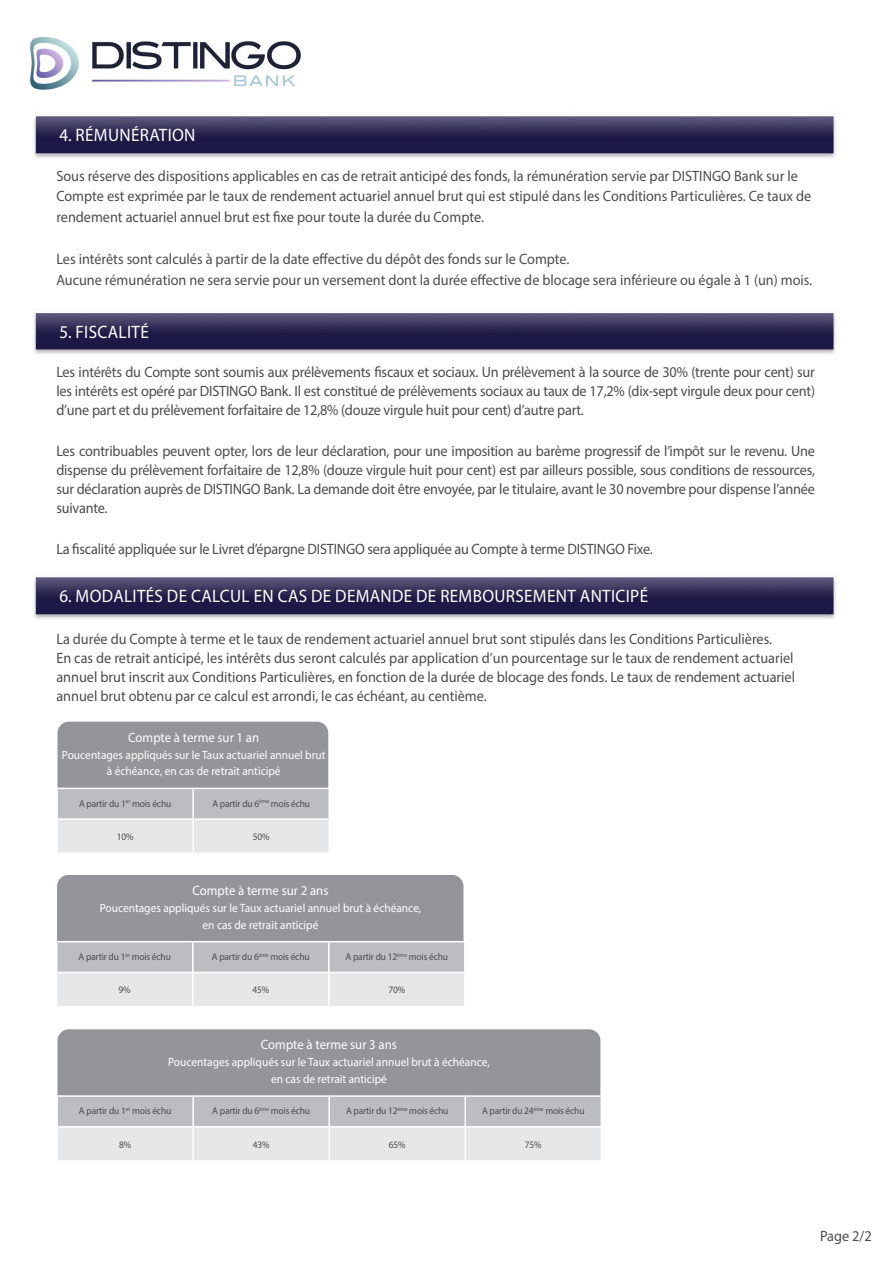
<style>
.page{position:relative;width:893px;height:1263px;background:#fff}
.page>*{position:absolute;margin:0;border:0;box-sizing:border-box;transform-origin:0 0}
.t1{font:18px "Myriad Pro";letter-spacing:.02em;color:#fff;scale:.95 1}
.t2{font:15px/18.8px "Myriad Pro";color:#4b4c4d;text-align:justify;scale:.95 1}
.t3{font:13.5px "Myriad Pro";color:#fff;scale:.95 1}
.t4{font:12px "Myriad Pro";color:#fff;scale:.95 1}
.t5{font:9.9px "Myriad Pro";letter-spacing:-.015em;color:#4b4c4d;scale:.95 1}
</style>
<div class="page">
<img style="left:33px;top:115px;width:803px;height:43px">
<img style="left:33px;top:312px;width:803px;height:42px">
<img style="left:33px;top:576px;width:803px;height:43px">
<img style="left:30px;top:37px;width:271px;height:53px">
<div style="left:58px;top:722px;width:270px;height:92px;background:#939598;border-radius:11px"></div>
<svg style="left:57px;top:788px;width:272px;height:64px;background:#d3d4d6"></svg>
<hr style="left:56px;top:818px;width:137px;height:2px;background:#fff">
<hr style="left:193px;top:818px;width:137px;height:2px;background:#fff">
<hr style="left:192px;top:820px;width:2px;height:32px;background:#fff">
<hr style="left:328px;top:820px;width:2px;height:32px;background:#fff">
<hr style="left:56px;top:820px;width:2px;height:32px;background:#fff">
<div style="left:57px;top:875px;width:406px;height:92px;background:#939598;border-radius:11px"></div>
<hr style="left:56px;top:941px;width:137px;height:1px;background:#fff">
<hr style="left:193px;top:941px;width:136px;height:1px;background:#fff">
<hr style="left:329px;top:941px;width:137px;height:1px;background:#fff">
<svg style="left:57px;top:942px;width:408px;height:64px;background:#d3d4d6"></svg>
<hr style="left:56px;top:972px;width:137px;height:1px;background:#fff">
<hr style="left:193px;top:972px;width:136px;height:1px;background:#fff">
<hr style="left:192px;top:973px;width:1px;height:33px;background:#fff">
<hr style="left:329px;top:972px;width:137px;height:1px;background:#fff">
<hr style="left:328px;top:973px;width:2px;height:33px;background:#fff">
<hr style="left:464px;top:973px;width:2px;height:33px;background:#fff">
<div style="left:57px;top:1029px;width:543px;height:93px;background:#939598;border-radius:11px"></div>
<hr style="left:56px;top:1095px;width:137px;height:2px;background:#fff">
<hr style="left:193px;top:1095px;width:136px;height:2px;background:#fff">
<hr style="left:329px;top:1095px;width:136px;height:2px;background:#fff">
<hr style="left:465px;top:1095px;width:137px;height:2px;background:#fff">
<svg style="left:57px;top:1096px;width:544px;height:64px;background:#d4d5d7"></svg>
<hr style="left:56px;top:1126px;width:137px;height:1px;background:#fff">
<hr style="left:193px;top:1126px;width:136px;height:1px;background:#fff">
<hr style="left:192px;top:1127px;width:2px;height:33px;background:#fff">
<hr style="left:329px;top:1126px;width:136px;height:1px;background:#fff">
<hr style="left:328px;top:1127px;width:2px;height:33px;background:#fff">
<hr style="left:465px;top:1126px;width:137px;height:1px;background:#fff">
<hr style="left:464px;top:1127px;width:2px;height:33px;background:#fff">
<hr style="left:56px;top:1127px;width:2px;height:33px;background:#fff">
<p class="t1" style="left:60px;top:124px;width:145px">4. RÉMUNÉRATION</p>
<p class="t2" style="left:56px;top:166px;width:782px">Sous réserve des dispositions applicables en cas de retrait anticipé des fonds, la rémunération servie par DISTINGO Bank sur le</p>
<p class="t2" style="left:56px;top:187px;width:796px">Compte est exprimée par le taux de rendement actuariel annuel brut qui est stipulé dans les Conditions Particulières. Ce taux de</p>
<p class="t2" style="left:56px;top:208px;width:452px">rendement actuariel annuel brut est fixe pour toute la durée du Compte.</p>
<p class="t2" style="left:56px;top:249px;width:542px">Les intérêts sont calculés à partir de la date effective du dépôt des fonds sur le Compte.</p>
<p class="t2" style="left:56px;top:270px;width:797px">Aucune rémunération ne sera servie pour un versement dont la durée effective de blocage sera inférieure ou égale à 1 (un) mois.</p>
<p class="t1" style="left:60px;top:321px;width:95px">5. FISCALITÉ</p>
<p class="t2" style="left:56px;top:362px;width:800px">Les intérêts du Compte sont soumis aux prélèvements fiscaux et sociaux. Un prélèvement à la source de 30% (trente pour cent) sur les intérêts est opéré par DISTINGO Bank. Il est constitué de prélèvements sociaux au taux de 17,2% (dix-sept virgule deux pour cent) d’une part et du prélèvement forfaitaire de 12,8% (douze virgule huit pour cent) d’autre part.</p>
<p class="t2" style="left:56px;top:442px;width:800px">Les contribuables peuvent opter, lors de leur déclaration, pour une imposition au barème progressif de l’impôt sur le revenu. Une dispense du prélèvement forfaitaire de 12,8% (douze virgule huit pour cent) est par ailleurs possible, sous conditions de ressources, sur déclaration auprès de DISTINGO Bank. La demande doit être envoyée, par le titulaire, avant le 30 novembre pour dispense l’année suivante.</p>
<p class="t2" style="left:56px;top:540px;width:629px">La fiscalité appliquée sur le Livret d’épargne DISTINGO sera appliquée au Compte à terme DISTINGO Fixe.</p>
<p class="t1" style="left:60px;top:585px;width:621px">6. MODALITÉS DE CALCUL EN CAS DE DEMANDE DE REMBOURSEMENT ANTICIPÉ</p>
<p class="t2" style="left:56px;top:630px;width:779px;text-align:left">La durée du Compte à terme et le taux de rendement actuariel annuel brut sont stipulés dans les Conditions Particulières.<br>En cas de retrait anticipé, les intérêts dus seront calculés par application d’un pourcentage sur le taux de rendement actuariel annuel brut inscrit aux Conditions Particulières, en fonction de la durée de blocage des fonds. Le taux de rendement actuariel annuel brut obtenu par ce calcul est arrondi, le cas échéant, au centième.</p>
<p class="t3" style="left:128px;top:729px;width:139px">Compte à terme sur 1 an</p>
<p class="t4" style="left:62px;top:747px;width:279px">Poucentages appliqués sur le Taux actuariel annuel brut</p>
<p class="t4" style="left:107px;top:764px;width:184px">à échéance, en cas de retrait anticipé</p>
<p class="t5" style="left:79px;top:797px;width:99px">A partir du 1<sup>er</sup> mois échu</p>
<p class="t5" style="left:212px;top:797px;width:104px">A partir du 6<sup>ème</sup> mois échu</p>
<p class="t5" style="left:117px;top:830px;width:19px">10%</p>
<p class="t5" style="left:253px;top:830px;width:19px">50%</p>
<p class="t3" style="left:192px;top:882px;width:145px">Compte à terme sur 2 ans</p>
<p class="t4" style="left:100px;top:900px;width:340px">Poucentages appliqués sur le Taux actuariel annuel brut à échéance,</p>
<p class="t4" style="left:203px;top:917px;width:123px">en cas de retrait anticipé</p>
<p class="t5" style="left:79px;top:950px;width:99px">A partir du 1<sup>er</sup> mois échu</p>
<p class="t5" style="left:212px;top:950px;width:104px">A partir du 6<sup>ème</sup> mois échu</p>
<p class="t5" style="left:346px;top:950px;width:109px">A partir du 12<sup>ème</sup> mois échu</p>
<p class="t5" style="left:119px;top:984px;width:14px">9%</p>
<p class="t5" style="left:252px;top:984px;width:19px">45%</p>
<p class="t5" style="left:388px;top:984px;width:19px">70%</p>
<p class="t3" style="left:261px;top:1036px;width:145px">Compte à terme sur 3 ans</p>
<p class="t4" style="left:168px;top:1055px;width:340px">Poucentages appliqués sur le Taux actuariel annuel brut à échéance,</p>
<p class="t4" style="left:271px;top:1071px;width:123px">en cas de retrait anticipé</p>
<p class="t5" style="left:79px;top:1105px;width:99px">A partir du 1<sup>er</sup> mois échu</p>
<p class="t5" style="left:212px;top:1105px;width:104px">A partir du 6<sup>ème</sup> mois échu</p>
<p class="t5" style="left:346px;top:1105px;width:109px">A partir du 12<sup>ème</sup> mois échu</p>
<p class="t5" style="left:482px;top:1105px;width:109px">A partir du 24<sup>ème</sup> mois échu</p>
<p class="t5" style="left:119px;top:1138px;width:14px">8%</p>
<p class="t5" style="left:253px;top:1138px;width:19px">43%</p>
<p class="t5" style="left:389px;top:1138px;width:19px">65%</p>
<p class="t5" style="left:525px;top:1138px;width:19px">75%</p>
<p class="t2" style="left:820px;top:1227px;width:56px">Page 2/2</p>
</div>
